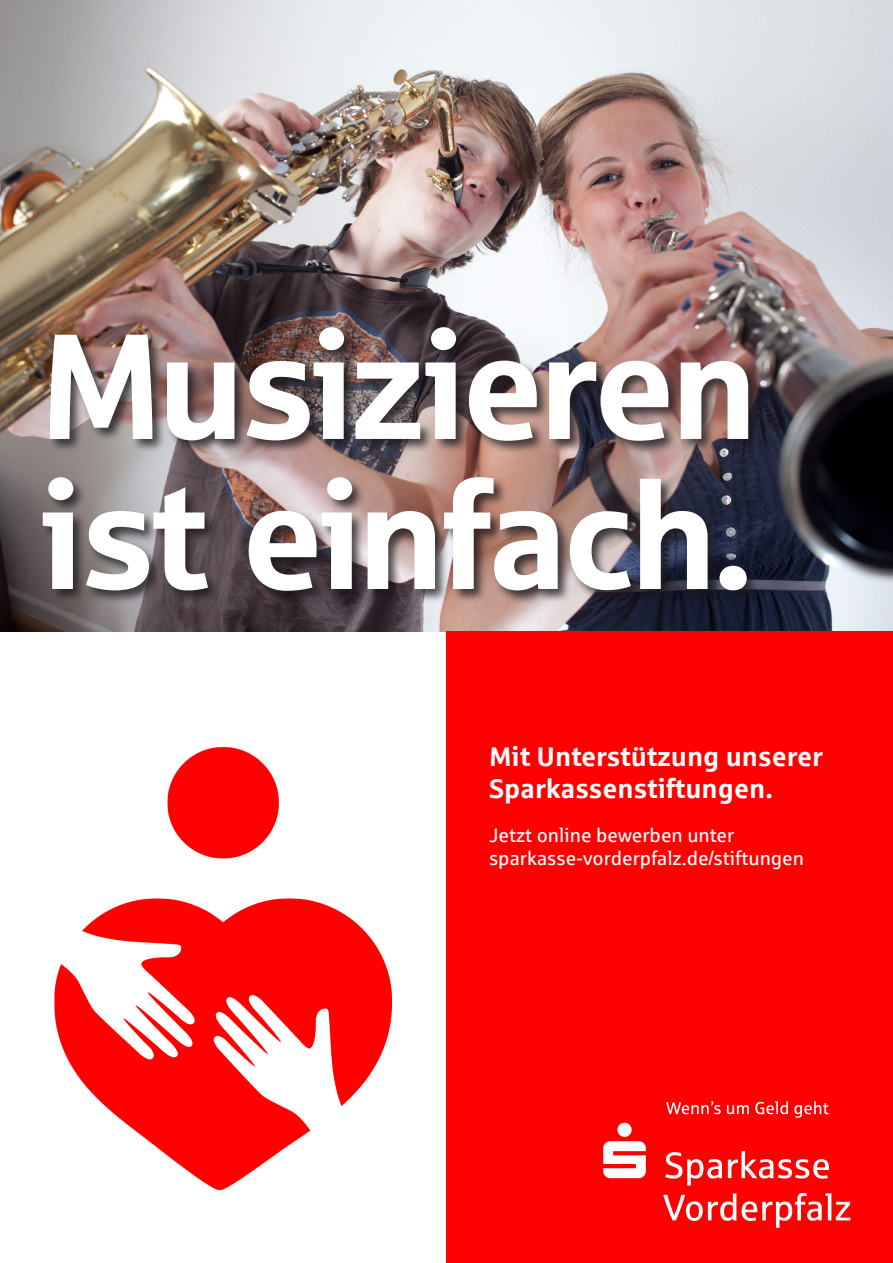
<style>
.page{position:relative;width:893px;height:1263px;background:#fff}
.page>*{position:absolute;margin:0;border:0;box-sizing:border-box;transform-origin:0 0}
.t1{font:150px/150px "Sparkasse Head";color:#fff}
.t2{font:700 27px/32.4px "Sparkasse Rg";color:#fff}
.t3{font:19.5px/23.4px "Sparkasse Rg";color:#fff}
</style>
<div class="page">
<img style="left:0;top:0;width:893px;height:631px">
<img style="left:54px;top:747px;width:339px;height:444px">
<div style="left:446px;top:631px;width:447px;height:632px;background:#f00"></div>
<svg style="left:663px;top:1193px;width:73px;height:28px"></svg>
<svg style="left:742px;top:1193px;width:108px;height:35px"></svg>
<svg style="left:603px;top:1123px;width:43px;height:55px"></svg>
<svg style="left:665px;top:1152px;width:57px;height:33px"></svg>
<svg style="left:728px;top:1151px;width:101px;height:27px"></svg>
<svg style="left:666px;top:1101px;width:55px;height:13px"></svg>
<svg style="left:727px;top:1105px;width:22px;height:9px"></svg>
<svg style="left:755px;top:1101px;width:33px;height:13px"></svg>
<svg style="left:794px;top:1101px;width:35px;height:17px"></svg>
<div style="left:40px;top:325px;width:722px;height:280px;background:#1a171c;opacity:.75"></div>
<h1 class="t1" style="left:43px;top:306px;width:714px">Musizieren ist einfach.</h1>
<h2 class="t2" style="left:489px;top:739px;width:335px">Mit Unterstützung unserer<br>Sparkassenstiftungen.</h2>
<p class="t3" style="left:489px;top:823px;width:317px">Jetzt online bewerben unter sparkasse-vorderpfalz.de/stiftungen</p>
</div>
